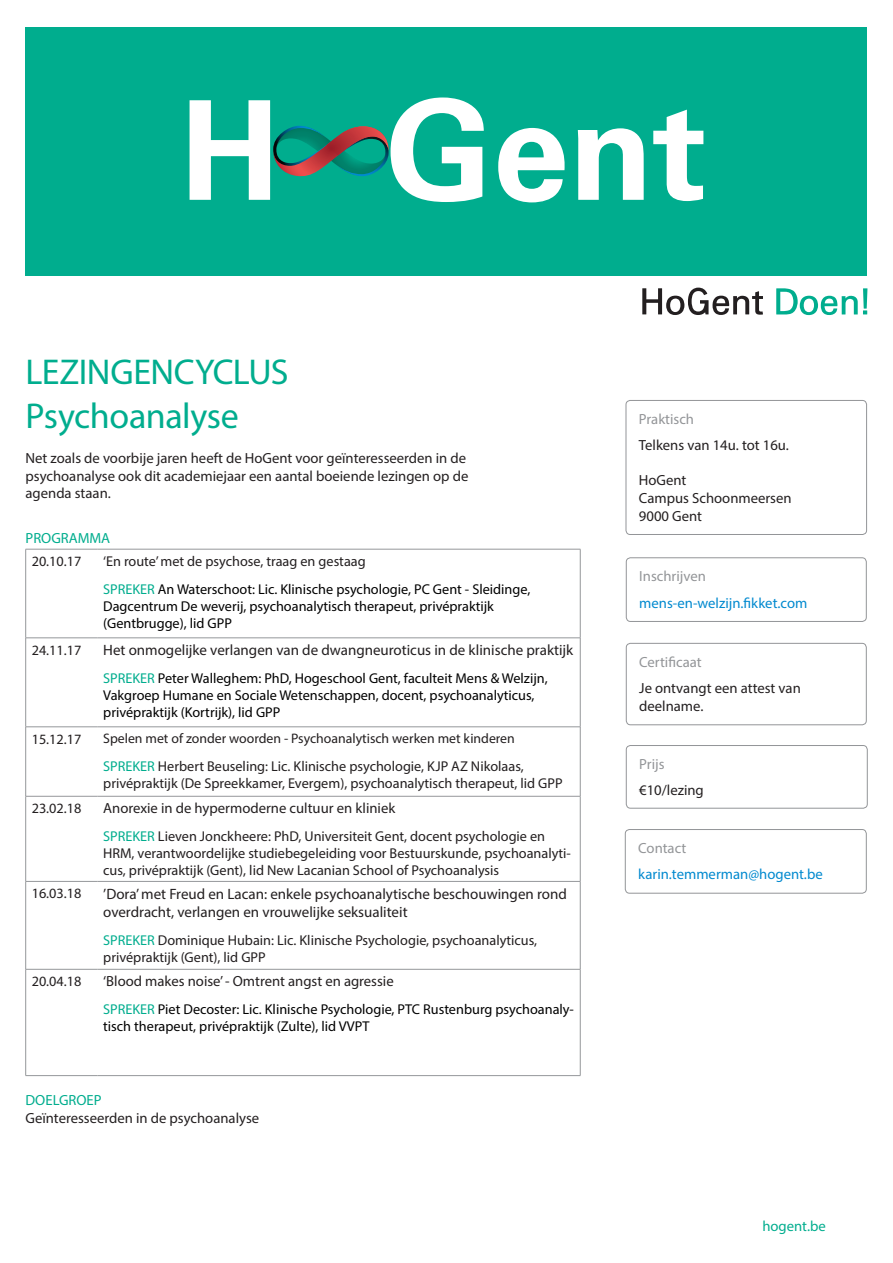
<style>
.page{position:relative;width:893px;height:1263px;background:#fff}
.page>*{position:absolute;margin:0;border:0;box-sizing:border-box;transform-origin:0 0}
.titel_1{font:36px/43.2px "Myriad Pro";letter-spacing:-.015em;color:#00ad8e}
.t1{font:15px/18px "Myriad Pro";color:#231f20}
.titel_1-2{font:14.7px/17.7px "Myriad Pro";color:#231f20}
.t2{font:14.7px "Myriad Pro";color:#0089cf}
.Titel_3{font:14.7px "Myriad Pro";color:#939598}
.t3{font:14.7px "Myriad Pro";color:#00ad8e}
.t4{font:14.25px/17.1px "Myriad Pro";color:#231f20}
.t5{font:14.25px/17.1px "Myriad Pro";color:#000}
.t6{font:13.8px "Myriad Pro";color:#231f20}
.s1{color:#231f20}
.s2{color:#00ad8e}
</style>
<div class="page">
<div style="left:26px;top:27px;width:841px;height:248px;background:#00ad8e"></div>
<svg style="left:642px;top:288px;width:121px;height:27px"></svg>
<svg style="left:776px;top:288px;width:91px;height:27px"></svg>
<svg style="left:190px;top:97px;width:513px;height:105px"></svg>
<svg style="left:273px;top:126px;width:116px;height:52px"></svg>
<hr style="left:26px;top:549px;width:71px;height:1px;background:#95979a">
<hr style="left:25px;top:549px;width:1px;height:89px;background:#95979a">
<hr style="left:97px;top:549px;width:483px;height:1px;background:#95979a">
<hr style="left:580px;top:549px;width:1px;height:89px;background:#95979a">
<hr style="left:26px;top:638px;width:71px;height:1px;background:#95979a">
<hr style="left:25px;top:638px;width:1px;height:89px;background:#95979a">
<hr style="left:97px;top:638px;width:483px;height:1px;background:#95979a">
<hr style="left:580px;top:638px;width:1px;height:89px;background:#95979a">
<hr style="left:26px;top:726px;width:71px;height:1px;background:#95979a">
<hr style="left:25px;top:727px;width:1px;height:69px;background:#95979a">
<hr style="left:97px;top:726px;width:483px;height:1px;background:#95979a">
<hr style="left:580px;top:727px;width:1px;height:69px;background:#95979a">
<hr style="left:26px;top:796px;width:71px;height:1px;background:#95979a">
<hr style="left:25px;top:796px;width:1px;height:85px;background:#95979a">
<hr style="left:97px;top:796px;width:483px;height:1px;background:#95979a">
<hr style="left:580px;top:796px;width:1px;height:85px;background:#95979a">
<hr style="left:26px;top:881px;width:71px;height:1px;background:#95979a">
<hr style="left:25px;top:881px;width:1px;height:88px;background:#95979a">
<hr style="left:97px;top:881px;width:483px;height:1px;background:#95979a">
<hr style="left:580px;top:881px;width:1px;height:88px;background:#95979a">
<hr style="left:26px;top:969px;width:71px;height:1px;background:#95979a">
<hr style="left:97px;top:969px;width:483px;height:1px;background:#95979a">
<hr style="left:25px;top:969px;width:1px;height:106px;background:#95979a">
<hr style="left:580px;top:969px;width:1px;height:106px;background:#95979a">
<hr style="left:26px;top:1075px;width:71px;height:1px;background:#95979a">
<hr style="left:97px;top:1075px;width:483px;height:1px;background:#95979a">
<div style="left:626px;top:400px;width:241px;height:135px;border:1px solid #939598;border-radius:4px"></div>
<div style="left:626px;top:558px;width:240px;height:64px;border:1px solid #939598;border-radius:4px"></div>
<div style="left:626px;top:745px;width:241px;height:63px;border:1px solid #939598;border-radius:4px"></div>
<div style="left:625px;top:829px;width:241px;height:64px;border:1px solid #939598;border-radius:4px"></div>
<div style="left:626px;top:643px;width:240px;height:82px;border:1px solid #939598;border-radius:4px"></div>
<p class="titel_1" style="left:26px;top:350px;width:265px">LEZINGENCYCLUS<br>Psychoanalyse</p>
<p class="titel_1-2" style="left:26px;top:449px;width:444px">Net zoals de voorbije jaren heeft de HoGent voor geïnteresseerden in de psychoanalyse ook dit academiejaar een aantal boeiende lezingen op de agenda staan.</p>
<p class="t3" style="left:26px;top:529px;width:86px">PROGRAMMA</p>
<p class="t4" style="left:32px;top:552px;width:51px">20.10.17</p>
<p class="t5" style="left:103px;top:547px;width:429px;line-height:27.9px"><span class="s1">‘En route’ met de psychose, traag en gestaag<br></span><span class="s2">SPREKER</span> An Waterschoot: Lic. Klinische psychologie, PC Gent - Sleidinge,</p>
<p class="t5" style="left:103px;top:597px;width:392px">Dagcentrum De weverij, psychoanalytisch therapeut, privépraktijk (Gentbrugge), lid GPP</p>
<p class="t4" style="left:32px;top:641px;width:51px">24.11.17</p>
<p class="t1" style="left:103px;top:641px;width:471px">Het onmogelijke verlangen van de dwangneuroticus in de klinische praktijk</p>
<p class="t5" style="left:103px;top:669px;width:446px"><span class="s2">SPREKER</span> Peter Walleghem: PhD, Hogeschool Gent, faculteit Mens &amp; Welzijn,<br>Vakgroep Humane en Sociale Wetenschappen, docent, psychoanalyticus, privépraktijk (Kortrijk), lid GPP</p>
<p class="t4" style="left:32px;top:730px;width:51px">15.12.17</p>
<p class="t6" style="left:103px;top:730px;width:413px">Spelen met of zonder woorden - Psychoanalytisch werken met kinderen</p>
<p class="t4" style="left:103px;top:757px;width:461px"><span class="s2">SPREKER</span> Herbert Beuseling: Lic. Klinische psychologie, KJP AZ Nikolaas, privépraktijk (De Spreekkamer, Evergem), psychoanalytisch therapeut, lid GPP</p>
<p class="t4" style="left:32px;top:799px;width:51px">23.02.18</p>
<p class="titel_1-2" style="left:103px;top:799px;width:294px">Anorexie in de hypermoderne cultuur en kliniek</p>
<p class="t4" style="left:103px;top:828px;width:469px"><span class="s2">SPREKER</span> Lieven Jonckheere: PhD, Universiteit Gent, docent psychologie en<br>HRM, verantwoordelijke studiebegeleiding voor Bestuurskunde, psychoanalyti&shy;cus, privépraktijk (Gent), lid New Lacanian School of Psychoanalysis</p>
<p class="t4" style="left:32px;top:884px;width:51px">16.03.18</p>
<p class="t1" style="left:103px;top:884px;width:465px">’Dora’ met Freud en Lacan: enkele psychoanalytische beschouwingen rond overdracht, verlangen en vrouwelijke seksualiteit</p>
<p class="t4" style="left:103px;top:931px;width:435px"><span class="s2">SPREKER</span> Dominique Hubain: Lic. Klinische Psychologie, psychoanalyticus, privépraktijk (Gent), lid GPP</p>
<p class="t4" style="left:32px;top:972px;width:51px">20.04.18</p>
<p class="titel_1-2" style="left:103px;top:972px;width:292px">‘Blood makes noise’ - Omtrent angst en agressie</p>
<p class="t5" style="left:103px;top:1001px;width:472px"><span class="s2">SPREKER</span> Piet Decoster: Lic. Klinische Psychologie, PTC Rustenburg psychoanaly&shy;tisch therapeut, privépraktijk (Zulte), lid VVPT</p>
<p class="titel_1-2" style="left:26px;top:1091px;width:235px"><span class="s2">DOELGROEP<br></span>Geïnteresseerden in de psychoanalyse</p>
<p class="Titel_3" style="left:639px;top:410px;width:57px">Praktisch</p>
<p class="titel_1-2" style="left:639px;top:436px;width:151px">Telkens van 14u. tot 16u.</p>
<p class="titel_1-2" style="left:639px;top:471px;width:154px">HoGent<br>Campus Schoonmeersen</p>
<p class="titel_1-2" style="left:639px;top:507px;width:65px">9000 Gent</p>
<p class="Titel_3" style="left:639px;top:567px;width:68px">Inschrijven</p>
<p class="t2" style="left:639px;top:593px;width:170px">mens-en-welzijn.fikket.com</p>
<p class="Titel_3" style="left:639px;top:653px;width:64px">Certificaat</p>
<p class="titel_1-2" style="left:639px;top:679px;width:163px">Je ontvangt een attest van deelname.</p>
<p class="Titel_3" style="left:639px;top:755px;width:27px">Prijs</p>
<p class="titel_1-2" style="left:639px;top:781px;width:66px">€10/lezing</p>
<p class="Titel_3" style="left:638px;top:839px;width:50px">Contact</p>
<p class="t2" style="left:638px;top:865px;width:186px">karin.temmerman@hogent.be</p>
<p class="t3" style="left:762px;top:1217px;width:65px">hogent.be</p>
</div>
